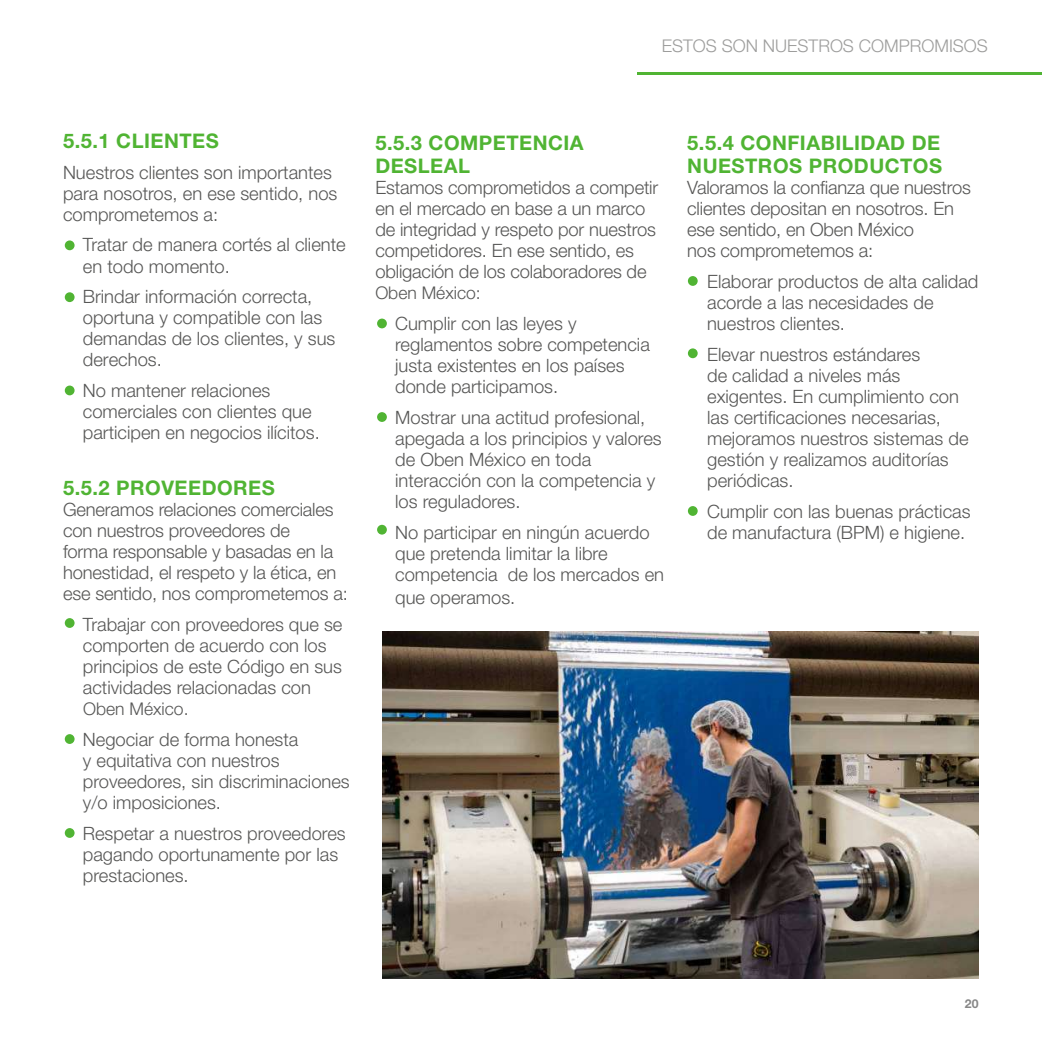
<style>
.page{position:relative;width:1042px;height:1042px;background:#fff}
.page>*{position:absolute;margin:0;border:0;box-sizing:border-box;transform-origin:0 0}
.t1{font:700 20.12px/22.8px "Helvetica Neue LT Std";letter-spacing:.025em;color:#50b433}
.t2{font:300 18.38px/21px "Helvetica Neue LT Std";color:#575756}
.t3{font:300 17.5px "Helvetica Neue LT Std";color:#9d9d9c}
.t4{font:300 17.5px "Helvetica Neue LT Std";color:#575756}
.t5{font:700 12.25px "Helvetica Neue LT Std";color:#878787}
</style>
<div class="page">
<hr style="left:637px;top:72px;width:405px;height:2px;background:#50b433">
<img style="left:382px;top:632px;width:597px;height:347px">
<div style="left:65px;top:240px;width:10px;height:10px;background:#50b433;border-radius:50%"></div>
<div style="left:65px;top:292px;width:10px;height:10px;background:#50b433;border-radius:50%"></div>
<div style="left:65px;top:385px;width:10px;height:10px;background:#50b433;border-radius:50%"></div>
<div style="left:377px;top:319px;width:10px;height:9px;background:#50b433;border-radius:50%"></div>
<div style="left:377px;top:412px;width:10px;height:10px;background:#50b433;border-radius:50%"></div>
<div style="left:377px;top:525px;width:10px;height:9px;background:#50b433;border-radius:50%"></div>
<div style="left:688px;top:276px;width:10px;height:10px;background:#50b433;border-radius:50%"></div>
<div style="left:688px;top:348px;width:10px;height:10px;background:#50b433;border-radius:50%"></div>
<div style="left:688px;top:506px;width:10px;height:10px;background:#50b433;border-radius:50%"></div>
<div style="left:65px;top:618px;width:10px;height:10px;background:#50b433;border-radius:50%"></div>
<div style="left:65px;top:734px;width:10px;height:10px;background:#50b433;border-radius:50%"></div>
<div style="left:65px;top:828px;width:10px;height:10px;background:#50b433;border-radius:50%"></div>
<p class="t3" style="left:662px;top:35px;width:328px">ESTOS SON NUESTROS COMPROMISOS</p>
<p class="t1" style="left:63px;top:129px;width:157px">5.5.1 CLIENTES</p>
<p class="t2" style="left:63px;top:161px;width:276px">Nuestros clientes son importantes para nosotros, en ese sentido, nos comprometemos a:</p>
<p class="t2" style="left:83px;top:234px;width:264px">Tratar de manera cortés al cliente en todo momento.</p>
<p class="t2" style="left:83px;top:286px;width:254px">Brindar información correcta, oportuna y compatible con las demandas de los clientes, y sus derechos.</p>
<p class="t2" style="left:83px;top:380px;width:238px">No mantener relaciones comerciales con clientes que participen en negocios ilícitos.</p>
<p class="t1" style="left:63px;top:476px;width:213px">5.5.2 PROVEEDORES</p>
<p class="t2" style="left:63px;top:498px;width:286px">Generamos relaciones comerciales con nuestros proveedores de<br>forma responsable y basadas en la honestidad, el respeto y la ética, en ese sentido, nos comprometemos a:</p>
<p class="t2" style="left:83px;top:613px;width:261px">Trabajar con proveedores que se comporten de acuerdo con los principios de este Código en sus actividades relacionadas con</p>
<p class="t4" style="left:83px;top:698px;width:107px">Oben México.</p>
<p class="t2" style="left:83px;top:728px;width:268px">Negociar de forma honesta<br>y equitativa con nuestros proveedores, sin discriminaciones y/o imposiciones.</p>
<p class="t2" style="left:83px;top:822px;width:264px">Respetar a nuestros proveedores pagando oportunamente por las prestaciones.</p>
<p class="t1" style="left:375px;top:131px;width:210px">5.5.3 COMPETENCIA<br>DESLEAL</p>
<p class="t2" style="left:375px;top:176px;width:284px">Estamos comprometidos a competir en el mercado en base a un marco de integridad y respeto por nuestros competidores. En ese sentido, es obligación de los colaboradores de</p>
<p class="t4" style="left:375px;top:282px;width:107px">Oben México:</p>
<p class="t2" style="left:395px;top:312px;width:256px">Cumplir con las leyes y reglamentos sobre competencia justa existentes en los países donde participamos.</p>
<p class="t2" style="left:395px;top:406px;width:268px">Mostrar una actitud profesional, apegada a los principios y valores</p>
<p class="t2" style="left:395px;top:469px;width:262px">interacción con la competencia y los reguladores.</p>
<p class="t2" style="left:395px;top:521px;width:270px">No participar en ningún acuerdo que pretenda limitar la libre competencia de los mercados en</p>
<p class="t2" style="left:395px;top:586px;width:122px">que operamos.</p>
<p class="t2" style="left:395px;top:448px;width:198px">de Oben México en toda</p>
<p class="t1" style="left:687px;top:131px;width:256px">5.5.4 CONFIABILIDAD DE<br>NUESTROS PRODUCTOS</p>
<p class="t2" style="left:687px;top:176px;width:285px">Valoramos la confianza que nuestros clientes depositan en nosotros. En ese sentido, en Oben México<br>nos comprometemos a:</p>
<p class="t2" style="left:707px;top:270px;width:273px">Elaborar productos de alta calidad acorde a las necesidades de nuestros clientes.</p>
<p class="t2" style="left:707px;top:343px;width:263px">Elevar nuestros estándares<br>de calidad a niveles más exigentes. En cumplimiento con las certificaciones necesarias, mejoramos nuestros sistemas de gestión y realizamos auditorías periódicas.</p>
<p class="t2" style="left:707px;top:500px;width:265px">Cumplir con las buenas prácticas de manufactura (BPM) e higiene.</p>
<p class="t5" style="left:965px;top:996px;width:15px">20</p>
</div>
